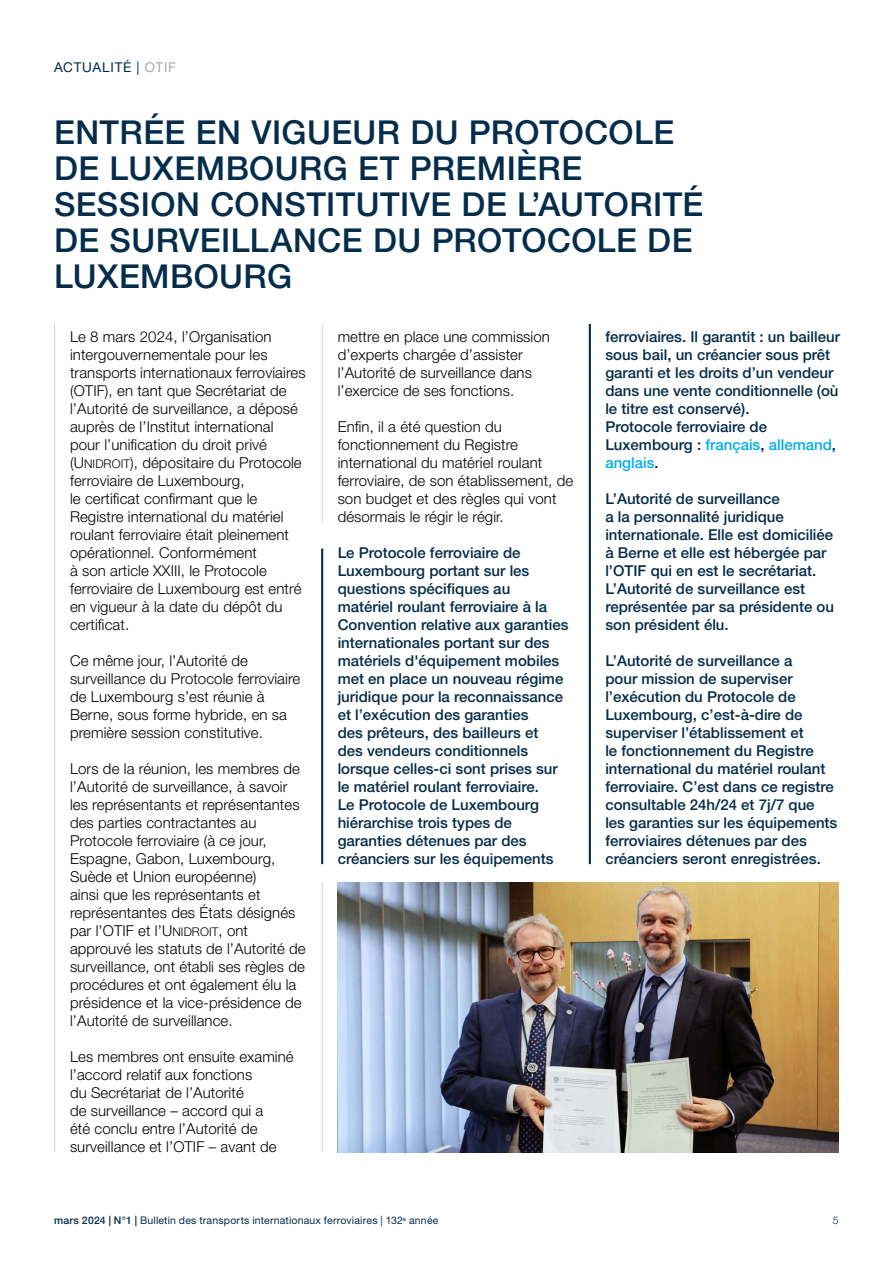
<style>
.page{position:relative;width:893px;height:1263px;background:#fff}
.page>*{position:absolute;margin:0;border:0;box-sizing:border-box;transform-origin:0 0}
.t1{font:500 33px/36px "Helvetica Neue LT Std";letter-spacing:.015em;color:#042c4b}
.t2{font:300 15px/18px "Helvetica Neue LT Std";letter-spacing:.005em;color:#000}
.t3{font:500 15px/18px "Helvetica Neue LT Std";color:#052c49}
.t4{font:13.5px "Helvetica Neue LT Std";letter-spacing:.055em;color:#052c49}
.t5{font:10.5px "Helvetica Neue LT Std";letter-spacing:.015em;color:#052c49}
.t6{font:300 10.5px "Helvetica Neue LT Std";color:#052c49}
.s1{color:#a7a9ac}
.s2{font-size:12px}
.s3{color:#00aeef}
.s4{font-weight:500}
</style>
<div class="page">
<hr style="left:54px;top:324px;width:1px;height:828px;background:#d1d3d4">
<hr style="left:589px;top:324px;width:2px;height:540px;background:#052c49">
<hr style="left:322px;top:882px;width:1px;height:270px;background:#d1d3d4">
<hr style="left:321px;top:549px;width:2px;height:315px;background:#052c49">
<hr style="left:322px;top:324px;width:1px;height:198px;background:#d1d3d4">
<img style="left:338px;top:882px;width:501px;height:270px">
<p class="t4" style="left:54px;top:59px;width:124px">ACTUALITÉ | <span class="s1">OTIF</span></p>
<h1 class="t1" style="left:54px;top:114px;width:651px">ENTRÉE EN VIGUEUR DU PROTOCOLE<br>DE LUXEMBOURG ET PREMIÈRE<br>SESSION CONSTITUTIVE DE L’AUTORITÉ<br>DE SURVEILLANCE DU PROTOCOLE DE<br>LUXEMBOURG</h1>
<p class="t2" style="left:70px;top:327px;width:237px">Le 8 mars 2024, l’Organisation intergouvernementale pour les transports internationaux ferroviaires (OTIF), en tant que Secrétariat de l’Autorité de surveillance, a déposé auprès de l’Institut international pour l’unification du droit privé (U<span class="s2">NIDROIT</span>), dépositaire du Protocole ferroviaire de Luxembourg,<br>le certificat confirmant que le Registre international du matériel roulant ferroviaire était pleinement opérationnel. Conformément<br>à son article XXIII, le Protocole ferroviaire de Luxembourg est entré en vigueur à la date du dépôt du certificat.</p>
<p class="t2" style="left:70px;top:651px;width:232px">Ce même jour, l’Autorité de surveillance du Protocole ferroviaire de Luxembourg s’est réunie à<br>Berne, sous forme hybride, en sa première session constitutive.</p>
<p class="t2" style="left:70px;top:759px;width:237px">Lors de la réunion, les membres de l’Autorité de surveillance, à savoir les représentants et représentantes des parties contractantes au Protocole ferroviaire (à ce jour, Espagne, Gabon, Luxembourg, Suède et Union européenne)<br>ainsi que les représentants et représentantes des États désignés par l’OTIF et l’U<span class="s2">NIDROIT</span>, ont approuvé les statuts de l’Autorité de surveillance, ont établi ses règles de procédures et ont également élu la présidence et la vice-présidence de l’Autorité de surveillance.</p>
<p class="t2" style="left:70px;top:1047px;width:225px">Les membres ont ensuite examiné l’accord relatif aux fonctions<br>du Secrétariat de l’Autorité<br>de surveillance – accord qui a<br>été conclu entre l’Autorité de surveillance et l’OTIF – avant de</p>
<p class="t2" style="left:338px;top:327px;width:214px">mettre en place une commission d’experts chargée d’assister l’Autorité de surveillance dans l’exercice de ses fonctions.</p>
<p class="t2" style="left:338px;top:417px;width:237px">Enfin, il a été question du fonctionnement du Registre international du matériel roulant ferroviaire, de son établissement, de son budget et des règles qui vont désormais le régir le régir.</p>
<p class="t3" style="left:338px;top:544px;width:232px">Le Protocole ferroviaire de<br>Luxembourg portant sur les questions spécifiques au matériel roulant ferroviaire à la<br>Convention relative aux garanties internationales portant sur des matériels d'équipement mobiles met en place un nouveau régime juridique pour la reconnaissance et l’exécution des garanties<br>des prêteurs, des bailleurs et<br>des vendeurs conditionnels lorsque celles-ci sont prises sur le matériel roulant ferroviaire.<br>Le Protocole de Luxembourg hiérarchise trois types de garanties détenues par des créanciers sur les équipements</p>
<p class="t3" style="left:605px;top:328px;width:236px">ferroviaires. Il garantit : un bailleur sous bail, un créancier sous prêt garanti et les droits d’un vendeur dans une vente conditionnelle (où le titre est conservé).<br>Protocole ferroviaire de<br>Luxembourg : <span class="s3">français</span>, <span class="s3">allemand</span>, <span class="s3">anglais</span>.</p>
<p class="t3" style="left:605px;top:490px;width:230px">L’Autorité de surveillance<br>a la personnalité juridique internationale. Elle est domiciliée à Berne et elle est hébergée par l’OTIF qui en est le secrétariat.<br>L’Autorité de surveillance est représentée par sa présidente ou son président élu.</p>
<p class="t3" style="left:605px;top:652px;width:234px">L’Autorité de surveillance a<br>pour mission de superviser l’exécution du Protocole de<br>Luxembourg, c’est-à-dire de superviser l’établissement et<br>le fonctionnement du Registre international du matériel roulant ferroviaire. C’est dans ce registre consultable 24h/24 et 7j/7 que les garanties sur les équipements ferroviaires détenues par des créanciers seront enregistrées.</p>
<p class="t5" style="left:54px;top:1214px;width:386px"><span class="s4">mars 2024 | N°1 |</span> Bulletin des transports internationaux ferroviaires | 132<sup>e</sup> année</p>
<p class="t6" style="left:833px;top:1214px;width:7px">5</p>
</div>
